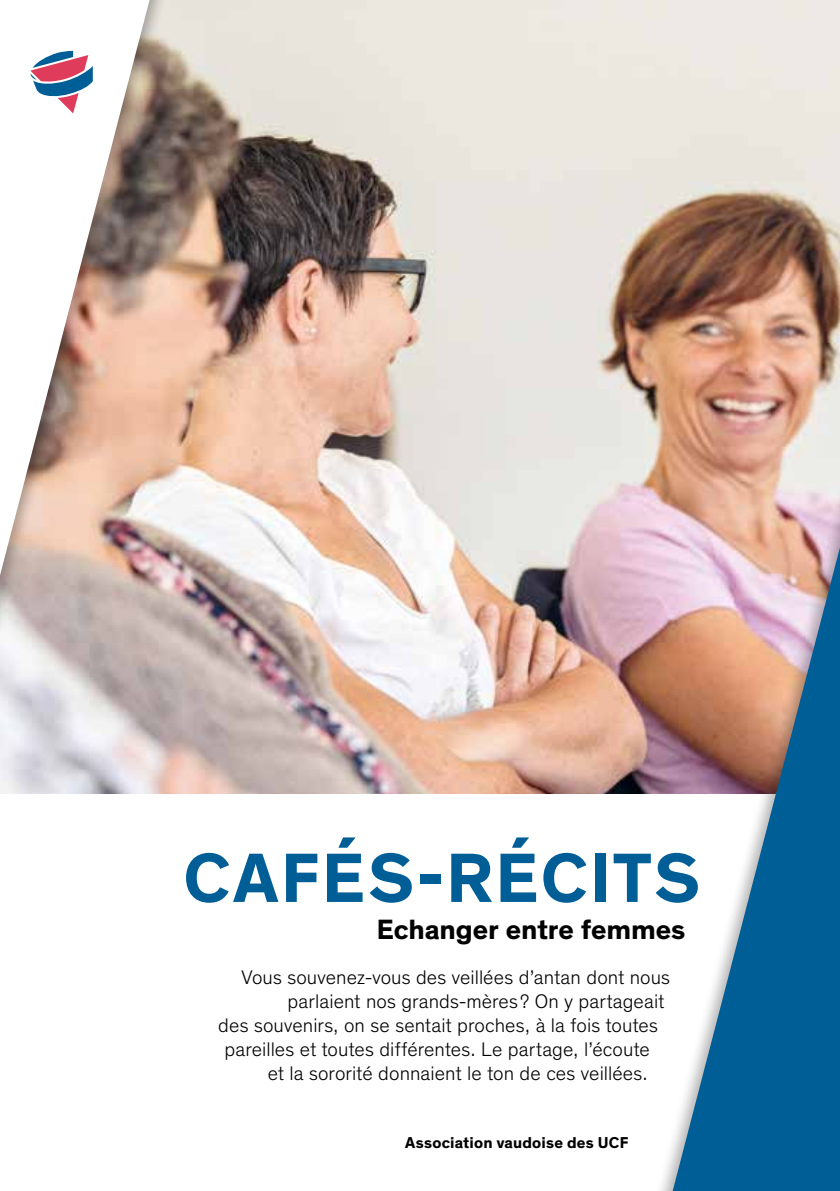
<style>
.page{position:relative;width:840px;height:1191px;background:#fff}
.page>*{position:absolute;margin:0;border:0;box-sizing:border-box;transform-origin:0 0}
.t1{font:700 71px "Theinhardt";letter-spacing:.04em;color:#005e97}
.t2{font:700 28.4px "Theinhardt";letter-spacing:-.005em;color:#000}
.t3{font:300 20px "Theinhardt";letter-spacing:.005em;color:#000}
.t4{font:700 16px "Theinhardt";letter-spacing:.015em;color:#000}
</style>
<div class="page">
<img style="left:229px;top:0;width:610px;height:794px">
<div style="left:0;top:0;width:229px;height:960px;background:#000;opacity:.3"></div>
<svg style="left:0;top:0;width:154px;height:575px"></svg>
<svg style="left:30px;top:51px;width:63px;height:62px"></svg>
<div style="left:625px;top:105px;width:214px;height:1086px;background:#000;opacity:.3"></div>
<svg style="left:667px;top:547px;width:172px;height:644px"></svg>
<h1 class="t1" style="left:183px;top:834px;width:517px">CAFÉS-RÉCITS</h1>
<h2 class="t2" style="left:376px;top:911px;width:310px">Echanger entre femmes</h2>
<p class="t3" style="left:241px;top:966px;width:429px">Vous souvenez-vous des veillées d’antan dont nous</p>
<p class="t3" style="left:287px;top:990px;width:378px">parlaient nos grands-mères ? On y partageait</p>
<p class="t3" style="left:218px;top:1014px;width:441px">des souvenirs, on se sentait proches, à la fois toutes</p>
<p class="t3" style="left:224px;top:1038px;width:426px">pareilles et toutes différentes. Le partage, l’écoute</p>
<p class="t3" style="left:267px;top:1062px;width:381px">et la sororité donnaient le ton de ces veillées.</p>
<p class="t4" style="left:405px;top:1132px;width:224px">Association vaudoise des UCF</p>
</div>
